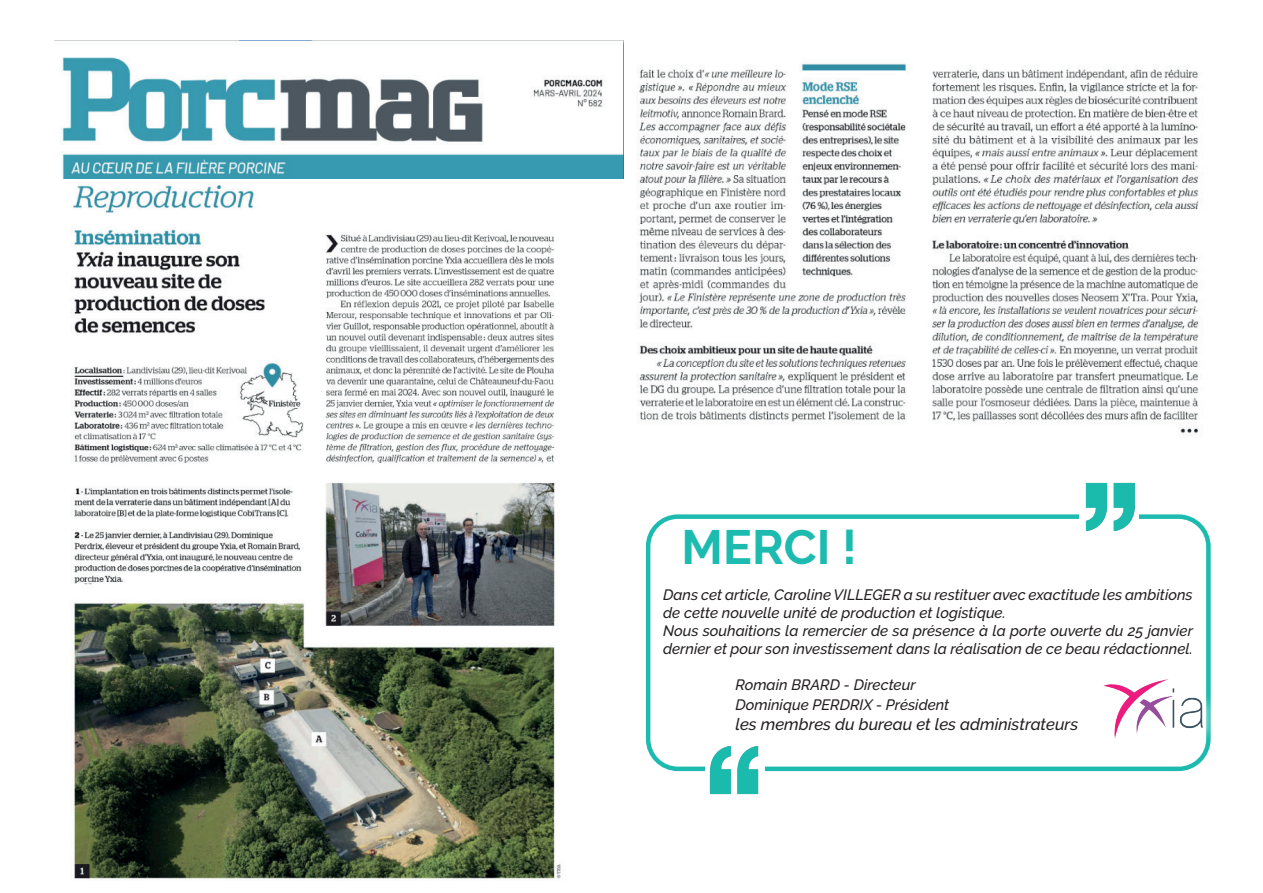
<style>
.page{position:relative;width:1263px;height:893px;background:#fff}
.page>*{position:absolute;margin:0;border:0;box-sizing:border-box;transform-origin:0 0}
.t1{font:700 48px "Raleway";color:#1dbbaf}
.t2{font:italic 500 16.5px "Raleway";color:#231f20}
.t3{font:italic 500 15px/18px "Raleway";color:#231f20}
</style>
<div class="page">
<img style="left:71px;top:184px;width:490px;height:697px">
<img style="left:637px;top:63px;width:562px;height:371px">
<img style="left:54px;top:40px;width:570px;height:139px">
<div style="left:646px;top:514px;width:564px;height:257px;border:4px solid #1dbbaf;border-radius:30px"></div>
<div style="left:1094px;top:671px;width:126px;height:83px;background:#fff"></div>
<svg style="left:1205px;top:671px;width:6px;height:75px"></svg>
<img style="left:1103px;top:679px;width:100px;height:60px">
<div style="left:1079px;top:479px;width:59px;height:56px;background:#fff"></div>
<img style="left:1085px;top:482px;width:50px;height:49px">
<img style="left:705px;top:746px;width:60px;height:49px">
<h1 class="t1" style="left:682px;top:520px;width:177px">MERCI !</h1>
<p class="t3" style="left:663px;top:586px;width:531px">Dans cet article, Caroline VILLEGER a su restituer avec exactitude les ambitions de cette nouvelle unité de production et logistique.<br>Nous souhaitions la remercier de sa présence à la porte ouverte du 25 janvier dernier et pour son investissement dans la réalisation de ce beau rédactionnel.</p>
<p class="t3" style="left:735px;top:675px;width:215px;line-height:19.8px">Romain BRARD - Directeur<br>Dominique PERDRIX - Président</p>
<p class="t2" style="left:735px;top:714px;width:344px">les membres du bureau et les administrateurs</p>
</div>
